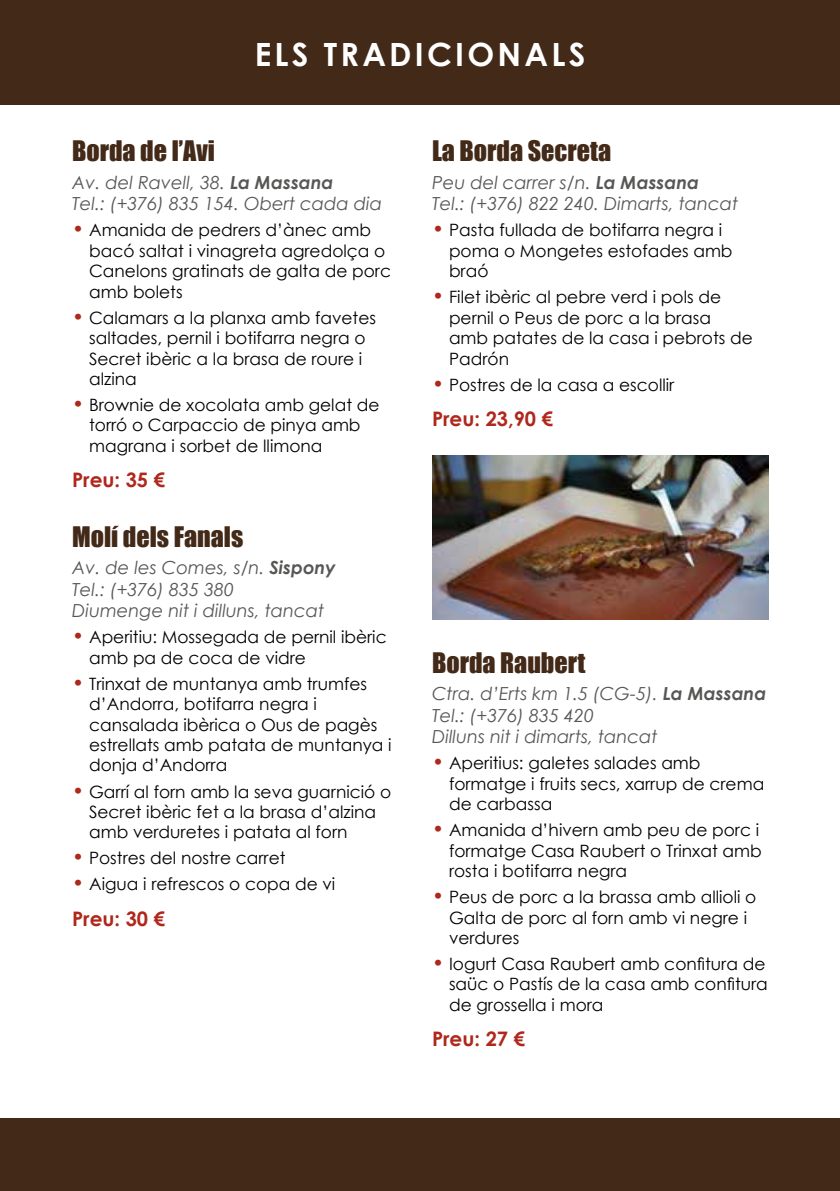
<style>
.page{position:relative;width:840px;height:1191px;background:#fff}
.page>*{position:absolute;margin:0;border:0;box-sizing:border-box;transform-origin:0 0}
.t1{font:700 32px "Century Gothic";letter-spacing:.1em;color:#fff}
.t2{font:26px "Impact";color:#432918}
.t3{font:700 20px "Century Gothic";color:#b0271c}
.t4{font:italic 18px/21.6px "Century Gothic";color:#575756}
.t5{font:17px/20.4px "Century Gothic";color:#000}
.s1{font-weight:700}
.s2{font-weight:700;font-size:20px;color:#b0271c}
</style>
<div class="page">
<div style="left:0;top:0;width:839px;height:105px;background:#432918"></div>
<div style="left:0;top:1119px;width:839px;height:72px;background:#432918"></div>
<img style="left:432px;top:455px;width:336px;height:165px">
<h1 class="t1" style="left:254px;top:31px;width:332px">ELS TRADICIONALS</h1>
<h2 class="t2" style="left:72px;top:131px;width:144px">Borda de l’Avi</h2>
<p class="t4" style="left:72px;top:171px;width:311px">Av. del Ravell, 38. <span class="s1">La Massana<br></span>Tel.: (+376) 835 154. Obert cada dia</p>
<p class="t5" style="left:89px;top:220px;width:303px;text-indent:-17px"><span class="s2">•</span> Amanida de pedrers d’ànec amb bacó saltat i vinagreta agredolça o<br>Canelons gratinats de galta de porc amb bolets</p>
<p class="t5" style="left:89px;top:307px;width:288px;text-indent:-17px"><span class="s2">•</span> Calamars a la planxa amb favetes saltades, pernil i botifarra negra o<br>Secret ibèric a la brasa de roure i alzina</p>
<p class="t5" style="left:89px;top:394px;width:292px;text-indent:-17px"><span class="s2">•</span> Brownie de xocolata amb gelat de torró o Carpaccio de pinya amb magrana i sorbet de llimona</p>
<p class="t3" style="left:72px;top:465px;width:94px">Preu: 35 €</p>
<h2 class="t2" style="left:72px;top:516px;width:173px">Molí dels Fanals</h2>
<p class="t4" style="left:72px;top:556px;width:265px">Av. de les Comes, s/n. <span class="s1">Sispony<br></span>Tel.: (+376) 835 380<br>Diumenge nit i dilluns, tancat</p>
<p class="t5" style="left:89px;top:626px;width:299px;text-indent:-17px"><span class="s2">•</span> Aperitiu: Mossegada de pernil ibèric amb pa de coca de vidre</p>
<p class="t5" style="left:89px;top:673px;width:304px;text-indent:-17px"><span class="s2">•</span> Trinxat de muntanya amb trumfes d’Andorra, botifarra negra i cansalada ibèrica o Ous de pagès estrellats amb patata de muntanya i donja d’Andorra</p>
<p class="t5" style="left:89px;top:781px;width:303px;text-indent:-17px"><span class="s2">•</span> Garrí al forn amb la seva guarnició o<br>Secret ibèric fet a la brasa d’alzina amb verduretes i patata al forn</p>
<p class="t5" style="left:72px;top:847px;width:215px"><span class="s2">•</span> Postres del nostre carret</p>
<p class="t5" style="left:72px;top:874px;width:265px"><span class="s2">•</span> Aigua i refrescos o copa de vi</p>
<p class="t3" style="left:72px;top:903px;width:94px">Preu: 30 €</p>
<h2 class="t2" style="left:432px;top:131px;width:180px">La Borda Secreta</h2>
<p class="t4" style="left:432px;top:171px;width:307px">Peu del carrer s/n. <span class="s1">La Massana<br></span>Tel.: (+376) 822 240. Dimarts, tancat</p>
<p class="t5" style="left:449px;top:220px;width:285px;text-indent:-17px"><span class="s2">•</span> Pasta fullada de botifarra negra i poma o Mongetes estofades amb braó</p>
<p class="t5" style="left:449px;top:287px;width:305px;text-indent:-17px"><span class="s2">•</span> Filet ibèric al pebre verd i pols de pernil o Peus de porc a la brasa amb patates de la casa i pebrots de<br>Padrón</p>
<p class="t5" style="left:432px;top:374px;width:244px"><span class="s2">•</span> Postres de la casa a escollir</p>
<p class="t3" style="left:432px;top:403px;width:122px">Preu: 23,90 €</p>
<h2 class="t2" style="left:432px;top:642px;width:155px">Borda Raubert</h2>
<p class="t4" style="left:432px;top:682px;width:335px">Ctra. d’Erts km 1.5 (CG-5). <span class="s1">La Massana<br></span>Tel.: (+376) 835 420<br>Dilluns nit i dimarts, tancat</p>
<p class="t5" style="left:449px;top:752px;width:316px;text-indent:-17px"><span class="s2">•</span> Aperitius: galetes salades amb formatge i fruits secs, xarrup de crema de carbassa</p>
<p class="t5" style="left:449px;top:819px;width:314px;text-indent:-17px"><span class="s2">•</span> Amanida d’hivern amb peu de porc i formatge Casa Raubert o Trinxat amb rosta i botifarra negra</p>
<p class="t5" style="left:449px;top:886px;width:309px;text-indent:-17px"><span class="s2">•</span> Peus de porc a la brassa amb allioli o<br>Galta de porc al forn amb vi negre i verdures</p>
<p class="t5" style="left:449px;top:953px;width:320px;text-indent:-17px"><span class="s2">•</span> Iogurt Casa Raubert amb confitura de saüc o Pastís de la casa amb confitura de grossella i mora</p>
<p class="t3" style="left:432px;top:1023px;width:94px">Preu: 27 €</p>
</div>
